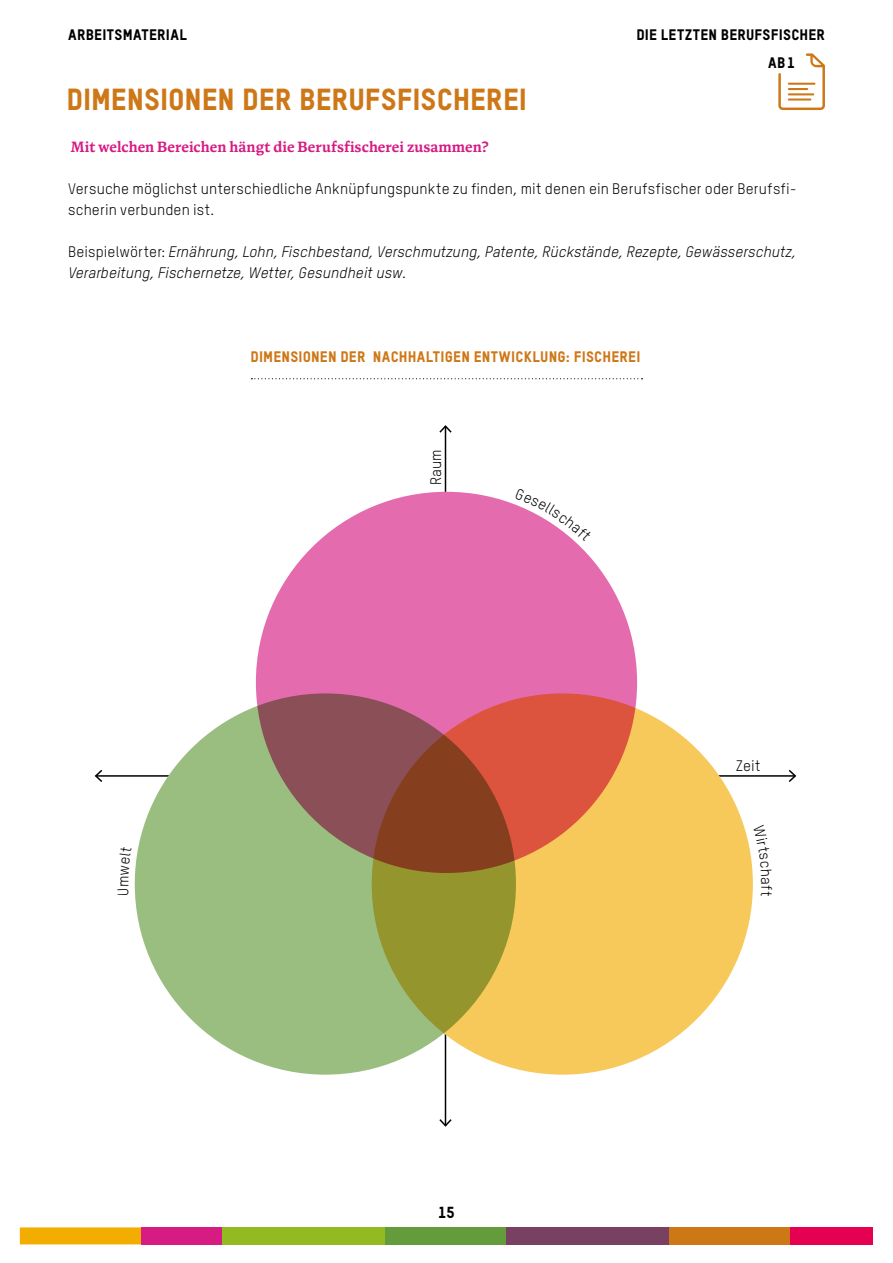
<style>
.page{position:relative;width:893px;height:1263px;background:#fff}
.page>*{position:absolute;margin:0;border:0;box-sizing:border-box;transform-origin:0 0}
.t1{font:30px "TSTARPRO Headline";color:#ce7717}
.t2{font:15.75px "TSTARPRO Headline";color:#000}
.t3{font:italic 15px/21px "TSTARPRO";letter-spacing:.005em;color:#000}
.t4{font:15px/21px "TSTARPRO";letter-spacing:.01em;color:#000}
.t5{font:15px "Antonia Variable";letter-spacing:.005em;color:#d61b83}
.t6{font:15px "TSTARPRO Headline";letter-spacing:.015em;color:#ce7717}
.t7{font:15px "TSTARPRO Headline";letter-spacing:.02em;color:#000}
.s1{font-style:normal}
</style>
<div class="page">
<div style="left:20px;top:1227px;width:121px;height:17px;background:#f2ad00"></div>
<div style="left:141px;top:1227px;width:82px;height:17px;background:#d61b83"></div>
<div style="left:223px;top:1227px;width:162px;height:17px;background:#93bb21"></div>
<div style="left:385px;top:1227px;width:122px;height:17px;background:#649b3b"></div>
<div style="left:507px;top:1227px;width:162px;height:17px;background:#784161"></div>
<div style="left:669px;top:1227px;width:122px;height:17px;background:#ce7717"></div>
<div style="left:791px;top:1227px;width:82px;height:17px;background:#e50051"></div>
<hr style="left:445px;top:426px;width:1px;height:700px;background:#000">
<svg style="left:439px;top:1117px;width:13px;height:10px"></svg>
<svg style="left:439px;top:425px;width:13px;height:9px"></svg>
<hr style="left:96px;top:775px;width:699px;height:2px;background:#000">
<svg style="left:94px;top:770px;width:10px;height:12px"></svg>
<svg style="left:787px;top:770px;width:10px;height:12px"></svg>
<svg style="left:778px;top:53px;width:47px;height:57px"></svg>
<svg style="left:251px;top:378px;width:391px;height:1px"></svg>
<div style="left:256px;top:492px;width:381px;height:381px;background:#e46bae;border-radius:50%"></div>
<svg style="left:372px;top:693px;width:381px;height:382px;background:#f0af53"></svg>
<svg style="left:135px;top:693px;width:381px;height:382px;background:#949862"></svg>
<svg style="left:517px;top:505px;width:58px;height:37px"></svg>
<p class="t7" style="left:68px;top:25px;width:120px">ARBEITSMATERIAL</p>
<p class="t7" style="left:636px;top:25px;width:190px">DIE LETZTEN BERUFSFISCHER</p>
<p class="t7" style="left:768px;top:53px;width:28px">AB1</p>
<h1 class="t1" style="left:67px;top:81px;width:462px">DIMENSIONEN DER BERUFSFISCHEREI</h1>
<p class="t5" style="left:71px;top:138px;width:419px">Mit welchen Bereichen hängt die Berufsfischerei zusammen?</p>
<p class="t4" style="left:68px;top:178px;width:730px">Versuche möglichst unterschiedliche Anknüpfungspunkte zu finden, mit denen ein Berufsfischer oder Berufsfi&shy;scherin verbunden ist.</p>
<p class="t3" style="left:68px;top:241px;width:729px"><span class="s1">Beispielwörter:</span> Ernährung, Lohn, Fischbestand, Verschmutzung, Patente, Rückstände, Rezepte, Gewässerschutz,<br>Verarbeitung, Fischernetze, Wetter, Gesundheit usw.</p>
<p class="t6" style="left:251px;top:347px;width:391px">DIMENSIONEN DER NACHHALTIGEN ENTWICKLUNG: FISCHEREI</p>
<p class="t4" style="left:112px;top:887px;width:13px;rotate:-90deg">m</p>
<p class="t4" style="left:425px;top:485px;width:37px;rotate:-90deg">Raum</p>
<p class="t2" style="left:438px;top:1202px;width:18px">15</p>
<p class="t4" style="left:736px;top:755px;width:26px">Zeit</p>
</div>
